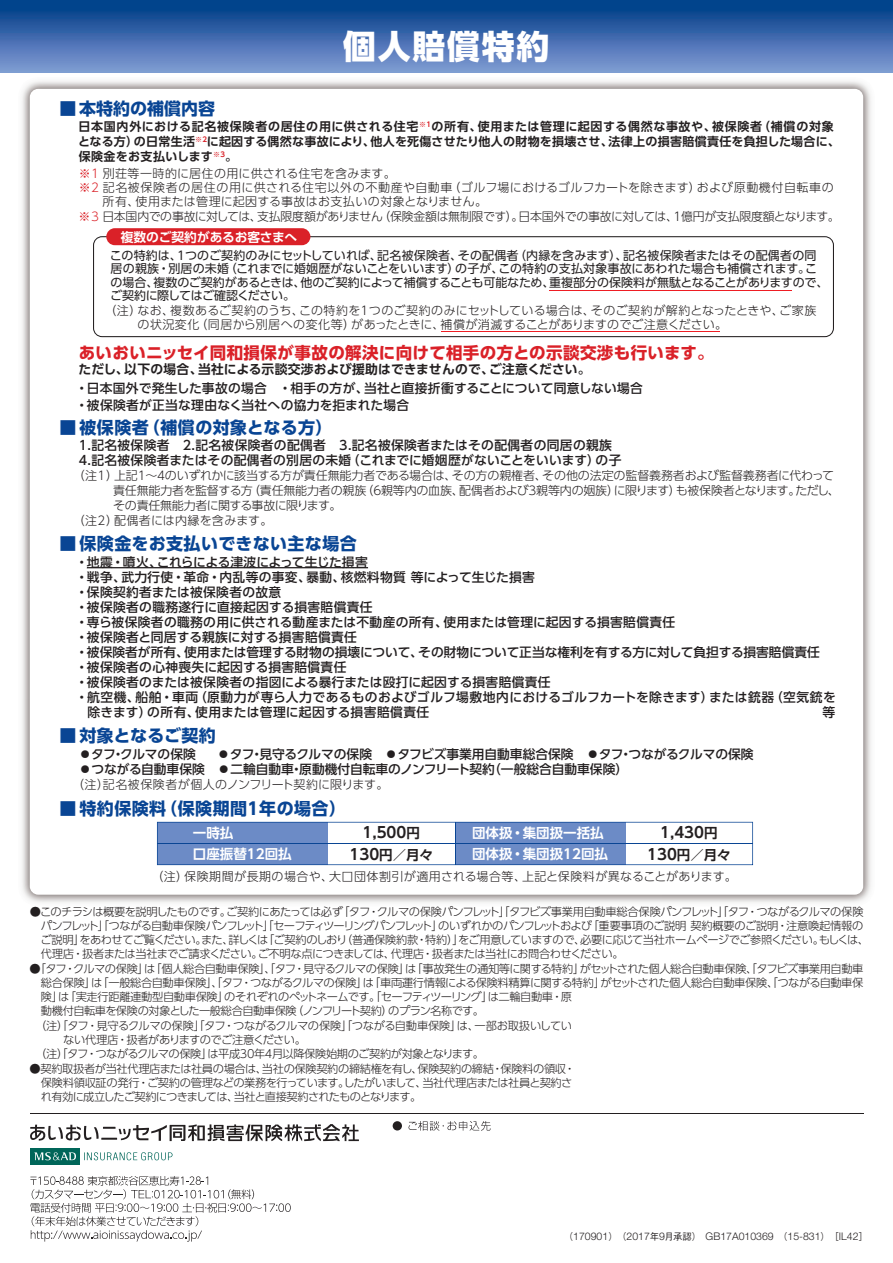
<style>
.page{position:relative;width:893px;height:1263px;background:#fff}
.page>*{position:absolute;margin:0;border:0;box-sizing:border-box;transform-origin:0 0}
.t1{font:33px "UD Shin Go Pro Heavy 90 pv RKSJ H";letter-spacing:.05em;color:#fff}
.t2{font:16.95px "UD Shin Go Pro Bold 90 pv RKSJ H";letter-spacing:.025em;color:#094594}
.t3{font:16.95px "UD Shin Go Pro Bold 90 pv RKSJ H";color:#094594}
.t4{font:16.5px "UD Shin Go Pro Bold 90 pv RKSJ H";letter-spacing:.025em;color:#da2128}
.t5{font:15px "UD Shin Go Pro De Bold 90 pv RKSJ H";color:#231f20}
.t6{font:13.5px/21.3px "UD Shin Go Pro De Bold 90 pv RKSJ H";color:#fff}
.t7{font:13.5px "UD Shin Go Pro De Bold 90 pv RKSJ H";color:#231f20}
.t8{font:12.75px/16.5px "UD Shin Go Pro Medium 90 pv RKSJ H";letter-spacing:.015em;color:#231f20}
.t9{font:12.75px "UD Shin Go Pro Medium 90 pv RKSJ H";letter-spacing:-.01em;color:#231f20}
.t10{font:12.75px "UD Shin Go Pro Medium 90 pv RKSJ H";letter-spacing:-.005em;color:#231f20}
.t11{font:12.75px "UD Shin Go Pro De Bold 90 pv RKSJ H";letter-spacing:.015em;color:#231f20}
.t12{font:12.75px "UD Shin Go Pro Medium 90 pv RKSJ H";letter-spacing:-.035em;color:#231f20}
.t13{font:12.75px "UD Shin Go Pro De Bold 90 pv RKSJ H";letter-spacing:-.005em;color:#fff}
.t14{font:12px "UD Shin Go Pro Light 90 pv RKSJ H";letter-spacing:-.01em;color:#231f20}
.t15{font:12px/13.5px "UD Shin Go Pro Regular 90 pv RKSJ H";color:#231f20}
.t16{font:12px/13.5px "UD Shin Go Pro Light 90 pv RKSJ H";letter-spacing:.02em;color:#231f20}
.t17{font:12px/15px "UD Shin Go Pro De Bold 90 pv RKSJ H";letter-spacing:.025em;color:#231f20}
.t18{font:12px "UD Shin Go Pro Light 90 pv RKSJ H";letter-spacing:.035em;color:#231f20}
.t19{font:12px "UD Shin Go Pro Light 90 pv RKSJ H";letter-spacing:.04em;color:#231f20}
.t20{font:12px "UD Shin Go Pro Light 90 pv RKSJ H";letter-spacing:.015em;color:#231f20}
.t21{font:12px "UD Shin Go Pro Light 90 pv RKSJ H";letter-spacing:-.045em;color:#231f20}
.t22{font:11.25px/14.2px "UD Shin Go Pro Light 90 pv RKSJ H";letter-spacing:-.045em;color:#231f20}
.t23{font:11.25px "UD Shin Go Pro Light 90 pv RKSJ H";letter-spacing:-.015em;color:#231f20}
.t24{font:300 10.5px "Helvetica Neue";color:#231f20}
.s1{color:#da2128}
.s2{font-size:13.5px}
.s3{font-size:15px}
.s4{font-family:"Gothic BBB Pro Medium 90 pv RKSJ H";font-weight:400;font-size:9.3px}
</style>
<div class="page">
<hr style="left:30px;top:1114px;width:833px;height:1px;background:#231f20">
<div style="left:393px;top:1121px;width:9px;height:9px;background:#231f20;border-radius:50%"></div>
<svg style="left:408px;top:1121px;width:83px;height:10px"></svg>
<svg style="left:30px;top:1124px;width:329px;height:17px"></svg>
<svg style="left:84px;top:1152px;width:89px;height:8px"></svg>
<div style="left:30px;top:1148px;width:50px;height:16px;background:#006659"></div>
<svg style="left:34px;top:1152px;width:42px;height:8px"></svg>
<svg style="left:30px;top:1176px;width:261px;height:65px"></svg>
<img style="left:22px;top:81px;width:849px;height:822px">
<div style="left:30px;top:89px;width:833px;height:806px;background:#fff;border-radius:9px"></div>
<div style="left:0;top:0;width:893px;height:72px;background:linear-gradient(to bottom,#003884,#8199d3)"></div>
<svg style="left:87px;top:567px;width:281px;height:1px"></svg>
<svg style="left:157px;top:822px;width:596px;height:43px"></svg>
<hr style="left:455px;top:822px;width:1px;height:43px;background:#094594">
<hr style="left:157px;top:843px;width:596px;height:1px;background:#094594">
<svg style="left:93px;top:236px;width:741px;height:101px"></svg>
<div style="left:106px;top:228px;width:204px;height:17px;background:#da2128;border-radius:9px"></div>
<hr style="left:550px;top:290px;width:242px;height:1px;background:#ee1d23">
<hr style="left:441px;top:332px;width:279px;height:1px;background:#ee1d23">
<h2 class="t3" style="left:60px;top:95px;width:157px">■本特約の補償内容</h2>
<h1 class="t1" style="left:343px;top:19px;width:208px">個人賠償特約</h1>
<p class="t17" style="left:78px;top:118px;width:763px">日本国内外における記名被保険者の居住の用に供される住宅<sup>※1</sup>の所有、使用または管理に起因する偶然な事故や、被保険者（補償の対象となる方）の日常生活<sup>※2</sup>に起因する偶然な事故により、他人を死傷させたり他人の財物を損壊させ、法律上の損害賠償責任を負担した場合に、保険金をお支払いします<sup>※3</sup>。</p>
<p class="t20" style="left:79px;top:164px;width:319px"><span class="s1">※1</span> 別荘等一時的に居住の用に供される住宅を含みます。</p>
<p class="t18" style="left:79px;top:178px;width:757px"><span class="s1">※2</span> 記名被保険者の居住の用に供される住宅以外の不動産や自動車（ゴルフ場におけるゴルフカートを除きます）および原動機付自転車の</p>
<p class="t16" style="left:103px;top:195px;width:386px">所有、使用または管理に起因する事故はお支払いの対象となりません。</p>
<p class="t14" style="left:79px;top:206px;width:763px"><span class="s1">※3</span> 日本国内での事故に対しては、支払限度額がありません（保険金額は無制限です）。日本国外での事故に対しては、1億円が支払限度額となります。</p>
<p class="t13" style="left:121px;top:227px;width:178px">複数のご契約があるお客さまへ</p>
<p class="t15" style="left:110px;top:248px;width:720px">この特約は、1つのご契約のみにセットしていれば、記名被保険者、その配偶者（内縁を含みます）、記名被保険者またはその配偶者の同居の親族・別居の未婚（これまでに婚姻歴がないことをいいます）の子が、この特約の支払対象事故にあわれた場合も補償されます。この場合、複数のご契約があるときは、他のご契約によって補償することも可能なため、重複部分の保険料が無駄となることがありますので、ご契約に際してはご確認ください。</p>
<p class="t16" style="left:138px;top:303px;width:680px;text-indent:-33px">（注）なお、複数あるご契約のうち、この特約を1つのご契約のみにセットしている場合は、そのご契約が解約となったときや、ご家族の状況変化（同居から別居への変化等）があったときに、補償が消滅することがありますのでご注意ください。</p>
<h3 class="t4" style="left:79px;top:339px;width:637px">あいおいニッセイ同和損保が事故の解決に向けて相手の方との示談交渉も行います。</h3>
<p class="t11" style="left:79px;top:359px;width:514px">ただし、以下の場合、当社による示談交渉および援助はできませんので、ご注意ください。</p>
<p class="t8" style="left:75px;top:380px;width:569px">・日本国外で発生した事故の場合　・相手の方が、当社と直接折衝することについて同意しない場合・被保険者が正当な理由なく当社への協力を拒まれた場合</p>
<h2 class="t2" style="left:60px;top:414px;width:274px">■ 被保険者（補償の対象となる方）</h2>
<p class="t8" style="left:79px;top:437px;width:535px">1. 記名被保険者　2.記名被保険者の配偶者　3.記名被保険者またはその配偶者の同居の親族</p>
<p class="t8" style="left:79px;top:452px;width:570px">4. 記名被保険者またはその配偶者の別居の未婚（これまでに婚姻歴がないことをいいます）の子　　</p>
<p class="t14" style="left:73px;top:466px;width:763px">（注1）上記1～4のいずれかに該当する方が責任無能力者である場合は、その方の親権者、その他の法定の監督義務者および監督義務者に代わって</p>
<p class="t14" style="left:113px;top:481px;width:728px">責任無能力者を監督する方（責任無能力者の親族（6親等内の血族、配偶者および3親等内の姻族）に限ります）も被保険者となります。ただし、</p>
<p class="t21" style="left:113px;top:496px;width:230px">その責任無能力者に関する事故に限ります。</p>
<p class="t20" style="left:73px;top:511px;width:201px">（注2）配偶者には内縁を含みます。</p>
<h2 class="t2" style="left:60px;top:530px;width:299px">■ 保険金をお支払いできない主な場合</h2>
<p class="t12" style="left:75px;top:551px;width:294px">・地震・噴火、これらによる津波によって生じた損害</p>
<p class="t8" style="left:75px;top:568px;width:461px">・戦争、武力行使・革命・内乱等の事変、暴動、核燃料物質 等によって生じた損害</p>
<p class="t8" style="left:75px;top:583px;width:207px">・保険契約者または被保険者の故意</p>
<p class="t8" style="left:75px;top:598px;width:299px">・被保険者の職務遂行に直接起因する損害賠償責任</p>
<p class="t8" style="left:75px;top:613px;width:601px">・専ら被保険者の職務の用に供される動産または不動産の所有、使用または管理に起因する損害賠償責任</p>
<p class="t8" style="left:75px;top:628px;width:283px">・被保険者と同居する親族に対する損害賠償責任</p>
<p class="t9" style="left:75px;top:641px;width:746px">・被保険者が所有、使用または管理する財物の損壊について、その財物について正当な権利を有する方に対して負担する損害賠償責任</p>
<p class="t8" style="left:75px;top:658px;width:272px">・被保険者の心神喪失に起因する損害賠償責任</p>
<p class="t8" style="left:75px;top:673px;width:477px">・被保険者のまたは被保険者の指図による暴行または殴打に起因する損害賠償責任</p>
<p class="t8" style="left:75px;top:688px;width:762px">・航空機、船舶・車両（原動力が専ら人力であるものおよびゴルフ場敷地内におけるゴルフカートを除きます）または銃器（空気銃を</p>
<p class="t8" style="left:88px;top:703px;width:343px">除きます）の所有、使用または管理に起因する損害賠償責任</p>
<p class="t8" style="left:822px;top:703px;width:14px">等</p>
<h2 class="t2" style="left:60px;top:721px;width:158px">■ 対象となるご契約</h2>
<p class="t9" style="left:79px;top:743px;width:119px">●タフ・クルマの保険</p>
<p class="t9" style="left:217px;top:743px;width:538px">●タフ・見守るクルマの保険　●タフビズ事業用自動車総合保険　●タフ・つながるクルマの保険</p>
<p class="t10" style="left:79px;top:758px;width:551px">●つながる自動車保険　●二輪自動車・原動機付自転車のノンフリート契約（一般総合自動車保険）</p>
<p class="t14" style="left:72px;top:774px;width:318px">（注）記名被保険者が個人のノンフリート契約に限ります。</p>
<h2 class="t2" style="left:60px;top:795px;width:288px">■ 特約保険料（保険期間1年の場合）</h2>
<p class="t6" style="left:472px;top:821px;width:137px">団体扱・集団扱一括払団体扱・集団扱12回払</p>
<p class="t19" style="left:151px;top:866px;width:587px">（注）保険期間が長期の場合や、大口団体割引が適用される場合等、上記と保険料が異なることがあります。</p>
<p class="t6" style="left:193px;top:821px;width:100px">一時払<br>口座振替12回払</p>
<h3 class="t5" style="left:660px;top:820px;width:59px">1,430<span class="s2">円</span></h3>
<h3 class="t5" style="left:362px;top:820px;width:59px">1,500<span class="s2">円</span></h3>
<p class="t7" style="left:350px;top:844px;width:85px"><span class="s3">130</span>円／月々</p>
<p class="t7" style="left:647px;top:844px;width:85px"><span class="s3">130</span>円／月々</p>
<p class="t22" style="left:41px;top:904px;width:830px;text-indent:-11px">●このチラシは概要を説明したものです。ご契約にあたっては必ず「タフ・クルマの保険パンフレット」「タフビズ事業用自動車総合保険パンフレット」「タフ・つながるクルマの保険パンフレット」「つながる自動車保険パンフレット」「セーフティツーリングパンフレット」のいずれかのパンフレットおよび「重要事項のご説明 契約概要のご説明・注意喚起情報のご説明」をあわせてご覧ください。また、詳しくは「ご契約のしおり（普通保険約款・特約）」をご用意していますので、必要に応じて当社ホームページでご参照ください。もしくは、代理店・扱者または当社までご請求ください。ご不明な点につきましては、代理店・扱者または当社にお問合わせください。</p>
<p class="t22" style="left:30px;top:961px;width:258px">●「タフ・クルマの保険」は「個人総合自動車保険」「タ</p>
<p class="t22" style="left:746px;top:961px;width:119px">、 フビズ事業用自動車</p>
<p class="t22" style="left:264px;top:961px;width:505px">、 フ・見守るクルマの保険」は「事故発生の通知等に関する特約」がセットされた個人総合自動車保険「タ</p>
<p class="t22" style="left:212px;top:975px;width:653px">、 フ・つながるクルマの保険」は「車両運行情報による保険料精算に関する特約」がセットされた個人総合自動車保険「つながる自動車保</p>
<p class="t22" style="left:767px;top:975px;width:13px">、</p>
<p class="t22" style="left:41px;top:989px;width:533px">険」は「実走行距離連動型自動車保険」のそれぞれのペットネームです。「セーフティツーリング」は二輪自動車・原</p>
<p class="t22" style="left:41px;top:1004px;width:445px">動機付自転車を保険の対象とした一般総合自動車保険（ノンフリート契約）のプラン名称です。</p>
<p class="t22" style="left:35px;top:1018px;width:182px">（注）「タフ・見守るクルマの保険「タ</p>
<p class="t22" style="left:41px;top:975px;width:194px">総合保険」は「一般総合自動車保険」「タ</p>
<p class="t23" style="left:341px;top:1016px;width:232px">」 ながる自動車保険」は、一部お取扱いしてい</p>
<p class="t22" style="left:35px;top:1032px;width:450px;text-indent:28px">ない代理店・扱者がありますのでご注意ください。<br>（注）「タフ・つながるクルマの保険」は平成30年4月以降保険始期のご契約が対象となります。</p>
<p class="t22" style="left:41px;top:1061px;width:536px;text-indent:-11px">●契約取扱者が当社代理店または社員の場合は、当社の保険契約の締結権を有し、保険契約の締結・保険料の領収・保険料領収証の発行・ご契約の管理などの業務を行っています。したがいまして、当社代理店または社員と契約され有効に成立したご契約につきましては、当社と直接契約されたものとなります。</p>
<p class="t22" style="left:194px;top:1018px;width:171px">」 フ・つながるクルマの保険「つ</p>
<p class="t24" style="left:564px;top:1230px;width:306px"><span class="s4">（</span>170901<span class="s4">）（</span>2017<span class="s4">年</span>9<span class="s4">月承認）</span> GB17A010369 <span class="s4">（</span>15-831<span class="s4">）［</span>IL42<span class="s4">］</span></p>
</div>
